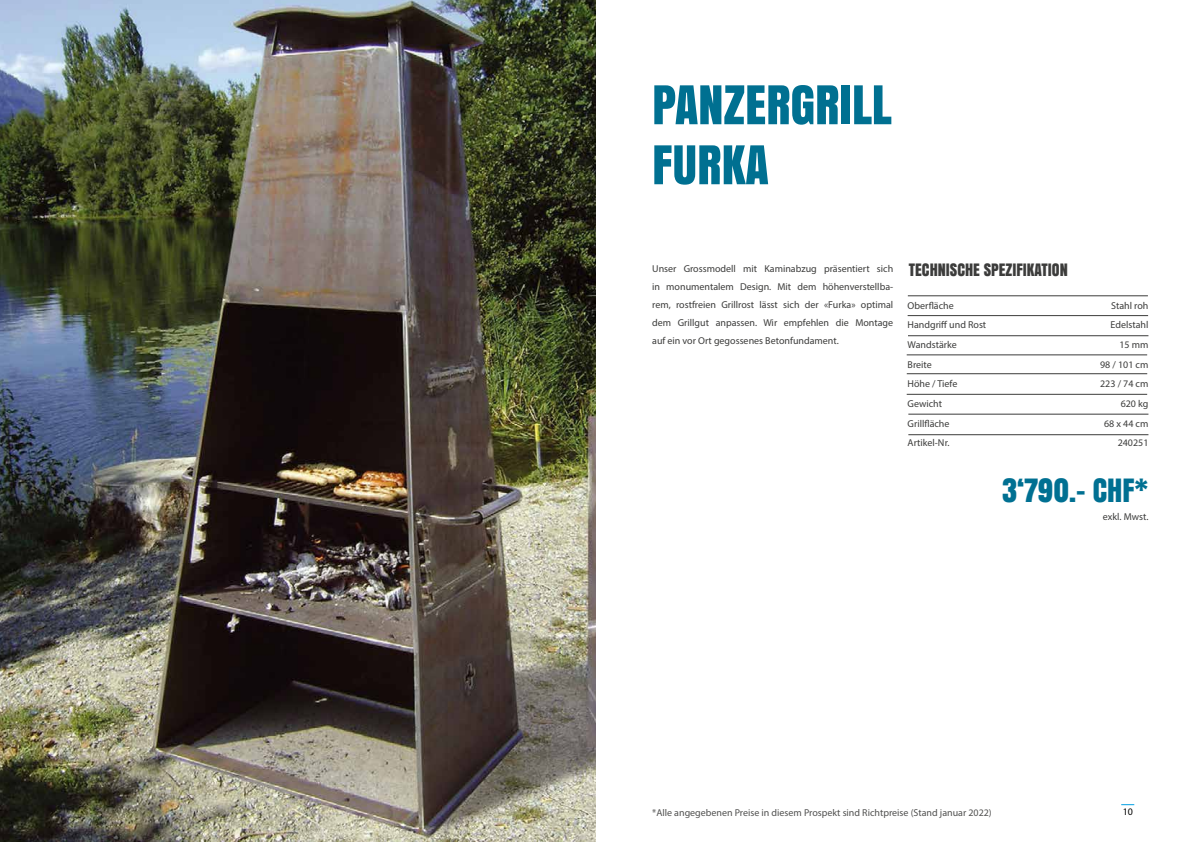
<style>
.page{position:relative;width:1191px;height:842px;background:#fff}
.page>*{position:absolute;margin:0;border:0;box-sizing:border-box;transform-origin:0 0}
.t1{font:50px/60px "Anton";color:#007091}
.t2{font:30px "Anton";color:#007092}
.t3{font:16px "Anton";color:#3c3c3b}
.t4{font:10px/18px "Myriad Pro";color:#3c3c3b;text-align:justify}
.t5{font:10px "Myriad Pro";color:#000}
</style>
<div class="page">
<svg style="left:1121px;top:804px;width:13px;height:1px"></svg>
<img style="left:0;top:0;width:595px;height:842px">
<hr style="left:907px;top:296px;width:240px;height:1px;background:#3c3c3b">
<hr style="left:908px;top:414px;width:240px;height:1px;background:#3c3c3b">
<hr style="left:908px;top:434px;width:240px;height:1px;background:#3c3c3b">
<hr style="left:907px;top:315px;width:241px;height:1px;background:#3c3c3b">
<hr style="left:908px;top:335px;width:240px;height:1px;background:#3c3c3b">
<hr style="left:906px;top:355px;width:241px;height:1px;background:#3c3c3b">
<hr style="left:906px;top:373px;width:241px;height:1px;background:#3c3c3b">
<hr style="left:906px;top:394px;width:241px;height:1px;background:#3c3c3b">
<h1 class="t1" style="left:652px;top:73px;width:241px">PANZERGRILL<br>FURKA</h1>
<p class="t4" style="left:652px;top:259px;width:242px">Unser Grossmodell mit Kaminabzug präsentiert sich in monumentalem Design. Mit dem höhenverstellba&shy;rem, rostfreien Grillrost lässt sich der «Furka» optimal dem Grillgut anpassen. Wir empfehlen die Montage auf ein vor Ort gegossenes Betonfundament.</p>
<h3 class="t3" style="left:909px;top:257px;width:160px">TECHNISCHE SPEZIFIKATION</h3>
<p class="t4" style="left:907px;top:296px;width:48px">Oberfläche</p>
<p class="t4" style="left:1111px;top:296px;width:39px">Stahl roh</p>
<p class="t4" style="left:907px;top:316px;width:80px">Handgriff und Rost</p>
<p class="t4" style="left:1110px;top:316px;width:39px">Edelstahl</p>
<p class="t4" style="left:907px;top:336px;width:51px">Wandstärke</p>
<p class="t4" style="left:1119px;top:336px;width:31px">15 mm</p>
<p class="t4" style="left:907px;top:355px;width:26px">Breite</p>
<p class="t4" style="left:1100px;top:355px;width:50px">98 / 101 cm</p>
<p class="t4" style="left:907px;top:375px;width:51px">Höhe / Tiefe</p>
<p class="t4" style="left:1100px;top:375px;width:50px">223 / 74 cm</p>
<p class="t4" style="left:907px;top:395px;width:36px">Gewicht</p>
<p class="t4" style="left:1120px;top:395px;width:29px">620 kg</p>
<p class="t4" style="left:907px;top:414px;width:43px">Grillfläche</p>
<p class="t4" style="left:1104px;top:414px;width:46px">68 x 44 cm</p>
<p class="t4" style="left:907px;top:434px;width:43px">Artikel-Nr.</p>
<p class="t4" style="left:1117px;top:434px;width:32px">240251</p>
<h2 class="t2" style="left:1002px;top:467px;width:148px">3‘790.- CHF*</h2>
<p class="t4" style="left:1102px;top:507px;width:47px">exkl. Mwst.</p>
<p class="t4" style="left:652px;top:804px;width:341px">*Alle angegebenen Preise in diesem Prospekt sind Richtpreise (Stand januar 2022)</p>
<p class="t5" style="left:1122px;top:805px;width:12px">10</p>
</div>
